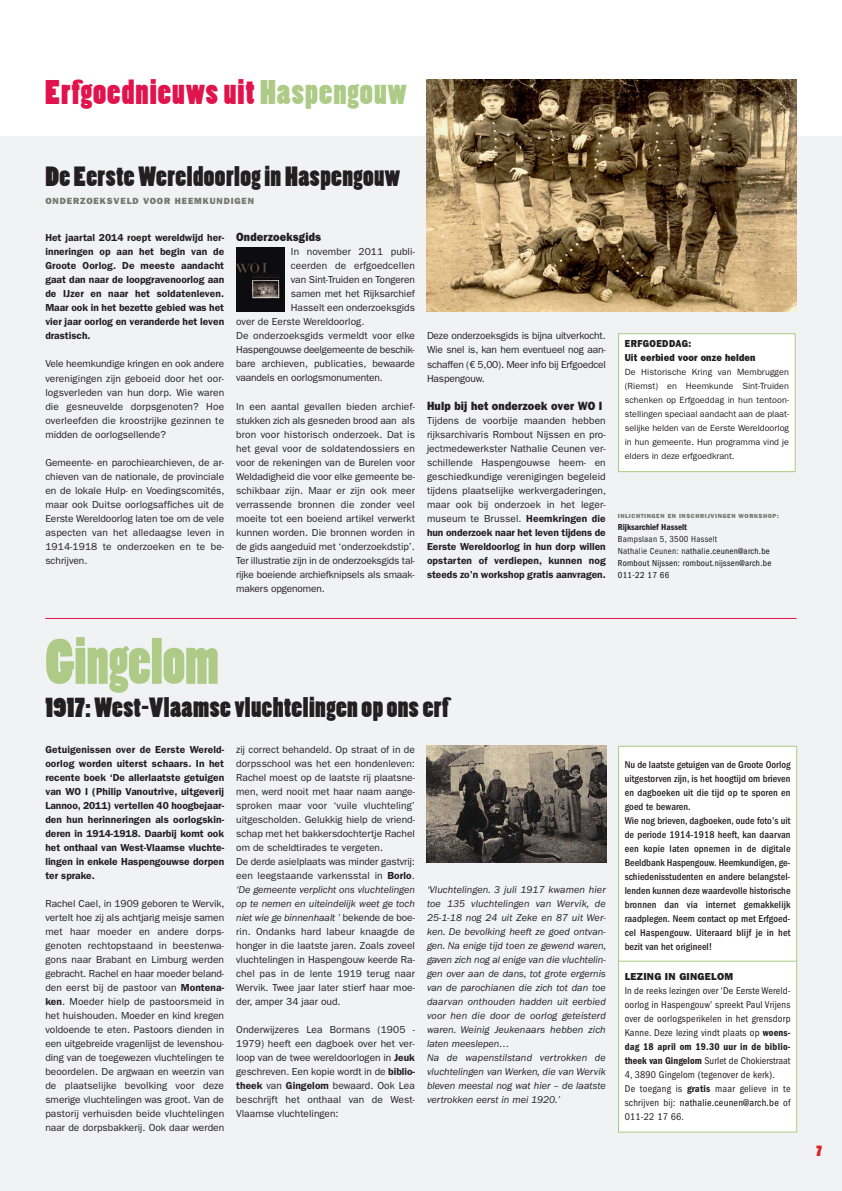
<style>
.page{position:relative;width:842px;height:1191px;background:#fff}
.page>*{position:absolute;margin:0;border:0;box-sizing:border-box;transform-origin:0 0}
.t1{font:60px "Poplar";color:#adcb87}
.t2{font:32px "Poplar";letter-spacing:.03em;color:#e1134c;scale:1.1 1}
.t3{font:26px "Poplar";letter-spacing:.015em;color:#231f20;scale:1.1 1}
.t4{font:14px "Poplar Std";color:#da2428;scale:1.1 1}
.t5{font:800 12px "Franklin Gothic LT";letter-spacing:.015em;color:#231f20;scale:.9 1}
.t6{font:10.2px/14px "Franklin Gothic LT";color:#231f20;text-align:justify}
.t7{font:600 10.2px/14px "Franklin Gothic LT";color:#231f20;text-align:justify}
.t8{font:italic 10.2px/14px "Franklin Gothic LT";color:#231f20}
.t9{font:500 condensed 10.2px/14px "Franklin Gothic LT";letter-spacing:.005em;color:#231f20}
.t10{font:condensed 10.2px/14px "Franklin Gothic LT";letter-spacing:.015em;color:#231f20}
.t11{font:800 10.2px/14px "Franklin Gothic LT";letter-spacing:.03em;color:#231f20;scale:.9 1}
.t12{font:10.2px "Franklin Gothic LT";letter-spacing:-.02em;color:#231f20}
.t13{font:800 10.2px "Franklin Gothic LT";letter-spacing:.03em;color:#231f20}
.t14{font:9px/14px "Franklin Gothic LT";color:#231f20;text-align:justify}
.t15{font:condensed 9px/12px "Franklin Gothic LT";letter-spacing:.03em;color:#090708}
.t16{font:800 9px "Franklin Gothic LT";letter-spacing:.1em;color:#75776d}
.t17{font:600 condensed 9px "Franklin Gothic LT";color:#231f20}
.t18{font:800 6px "Franklin Gothic LT";letter-spacing:.1em;color:#75776d}
.s1{color:#adcb87}
.s2{font-weight:600}
.s3{color:#231f20}
.s4{font-style:italic}
.s5{color:#090708}
</style>
<div class="page">
<div style="left:0;top:136px;width:842px;height:1055px;background:#f1f2f4"></div>
<img style="left:427px;top:79px;width:370px;height:232px">
<hr style="left:45px;top:618px;width:752px;height:1px;background:#e1134c">
<img style="left:236px;top:247px;width:49px;height:64px">
<div style="left:619px;top:334px;width:176px;height:137px;background:#fff"></div>
<div style="left:618px;top:333px;width:178px;height:139px;border:1px solid #adcb87"></div>
<div style="left:619px;top:747px;width:177px;height:384px;background:#fff"></div>
<div style="left:618px;top:746px;width:179px;height:386px;border:1px solid #adcb87"></div>
<hr style="left:619px;top:960px;width:177px;height:1px;background:#adcb87">
<img style="left:427px;top:746px;width:179px;height:116px">
<h2 class="t2" style="left:45px;top:79px;width:330px">Erfgoednieuws uit <span class="s1">Haspengouw</span></h2>
<h3 class="t3" style="left:45px;top:166px;width:324px">De Eerste Wereldoorlog in Haspengouw</h3>
<p class="t16" style="left:45px;top:198px;width:210px">ONDERZOEKSVELD VOOR HEEMKUNDIGEN</p>
<p class="t7" style="left:45px;top:232px;width:180px">Het jaartal 2014 roept wereldwijd her&shy;inneringen op aan het begin van de Groote Oorlog. De meeste aandacht gaat dan naar de loopgravenoorlog aan de IJzer en naar het soldatenleven.<br>Maar ook in het bezette gebied was het vier jaar oorlog en veranderde het leven drastisch.</p>
<p class="t6" style="left:45px;top:358px;width:180px">Vele heemkundige kringen en ook andere verenigingen zijn geboeid door het oor&shy;logsverleden van hun dorp. Wie waren die gesneuvelde dorpsgenoten? Hoe overleefden die kroostrijke gezinnen te midden de oorlogsellende?</p>
<p class="t6" style="left:45px;top:456px;width:181px">Gemeente- en parochiearchieven, de ar&shy;chieven van de nationale, de pro vinciale en de lokale Hulp- en Voe dings comités, maar ook Duitse oorlogsaffiches uit de Eerste Wereldoorlog laten toe om de vele aspecten van het alledaagse leven in 1914-1918 te onder zoeken en te be&shy;schrijven.</p>
<p class="t5" style="left:236px;top:233px;width:96px">Onderzoeksgids</p>
<p class="t6" style="left:291px;top:246px;width:126px">In november 2011 publi-</p>
<p class="t6" style="left:291px;top:260px;width:126px">ceerden de erfgoedcellen</p>
<p class="t6" style="left:291px;top:274px;width:126px">van Sint-Truiden en Tongeren</p>
<p class="t6" style="left:291px;top:288px;width:126px">samen met het Rijksarchief</p>
<p class="t6" style="left:291px;top:302px;width:126px">Hasselt een onderzoeksgids</p>
<p class="t6" style="left:236px;top:316px;width:130px">over de Eerste Wereldoorlog.</p>
<p class="t6" style="left:236px;top:330px;width:180px">De onderzoeksgids vermeldt voor elke</p>
<p class="t12" style="left:236px;top:346px;width:180px">Haspengouwse deelgemeente de beschik -</p>
<p class="t6" style="left:236px;top:358px;width:180px">bare archieven, publicaties, bewaarde</p>
<p class="t6" style="left:236px;top:372px;width:148px">vaandels en oorlogs monumenten.</p>
<p class="t6" style="left:236px;top:400px;width:180px">In een aantal gevallen bieden archief - stukken zich als gesneden brood aan als bron voor historisch onderzoek. Dat is het geval voor de soldatendossiers en voor de rekeningen van de Burelen voor Weldadigheid die voor elke gemeente be&shy;schikbaar zijn. Maar er zijn ook meer verrassende bronnen die zonder veel moeite tot een boeiend artikel verwerkt kunnen worden. Die bronnen worden in de gids aangeduid met ‘onderzoekdstip’.<br>Ter illustratie zijn in de onderzoeksgids tal&shy;rijke boeiende archiefknipsels als smaak&shy;makers opgenomen.</p>
<p class="t6" style="left:427px;top:330px;width:180px">Deze onderzoeksgids is bijna uitverkocht.<br>Wie snel is, kan hem eventueel nog aan&shy;schaffen (€ 5,00). Meer info bij Erfgoedcel Has pengouw.</p>
<p class="t5" style="left:427px;top:401px;width:196px">Hulp bij het onderzoek over WO I</p>
<p class="t6" style="left:427px;top:414px;width:181px">Tijdens de voorbije maanden hebben rijksarchivaris Rombout Nijssen en pro - jectmedewerkster Nathalie Ceunen ver&shy;schillende Haspengouwse heem- en ge schiedkundige verenigingen begeleid tijdens plaatselijke werkvergaderingen, maar ook bij onderzoek in het leger - museum te Brussel. <span class="s2">Heemkringen die hun onderzoek naar het leven tijdens de Eerste Wereldoorlog in hun dorp willen opstarten of verdiepen, kunnen nog steeds zo’n workshop gratis aanvragen.</span></p>
<p class="t11" style="left:625px;top:338px;width:147px">ERFGOEDDAG:<br>Uit eerbied voor onze helden</p>
<p class="t14" style="left:625px;top:366px;width:166px">De Historische Kring van Membruggen (Riemst) en Heemkunde Sint-Truiden schenken op Erfgoeddag in hun tentoon&shy;stellingen speciaal aandacht aan de plaat&shy;selijke helden van de Eerste Wereldoorlog in hun gemeente. Hun programma vind je elders in deze erfgoedkrant.</p>
<p class="t18" style="left:618px;top:513px;width:163px">INLICHTINGEN EN INSCHRIJVINGEN WORKSHOP:</p>
<p class="t17" style="left:618px;top:523px;width:71px">Rijksarchief Hasselt</p>
<p class="t15" style="left:618px;top:533px;width:155px"><span class="s3">Bampslaan 5, 3500 Hasselt<br>Nathalie Ceunen: n</span>athalie.ceunen@arch.be<br>Rombout Nijssen: rombout.nijssen@arch.be<br>011-22 17 66</p>
<h1 class="t1" style="left:45px;top:638px;width:175px">Gingelom</h1>
<h3 class="t3" style="left:45px;top:697px;width:368px">1917: West-Vlaamse vluchtelingen op ons erf</h3>
<p class="t7" style="left:45px;top:743px;width:180px">Getuigenissen over de Eerste Wereld&shy;oorlog worden uiterst schaars. In het recente boek ‘De allerlaatste getuigen van WO I (Philip Vanoutrive, uitgeverij Lannoo, 2011) vertellen 40 hoogbejaar&shy;den hun herinneringen als oorlogskin - deren in 1914-1918. Daarbij komt ook het onthaal van West-Vlaamse vluchte - lingen in enkele Haspengouwse dorpen ter sprake.</p>
<p class="t6" style="left:45px;top:897px;width:181px">Rachel Cael, in 1909 geboren te Wervik, vertelt hoe zij als achtjarig meisje samen met haar moeder en andere dorps - genoten rechtopstaand in beestenwa&shy;gons naar Brabant en Limburg werden gebracht. Rachel en haar moeder beland&shy;den eerst bij de pastoor van <span class="s2">Montena&shy;ken</span>. Moeder hielp de pastoorsmeid in het huishouden. Moeder en kind kregen voldoende te eten. Pastoors dienden in een uitgebreide vragenlijst de levenshou&shy;ding van de toegewezen vluchte lingen te beoordelen. De argwaan en weerzin van de plaatselijke bevolking voor deze sme rige vluchtelingen was groot. Van de pastorij verhuisden beide vluchtelingen naar de dorpsbakkerij. Ook daar werden</p>
<p class="t6" style="left:236px;top:743px;width:180px;text-align:left">zij correct behandeld. Op straat of in de dorpsschool was het een hondenleven:<br>Rachel moest op de laatste rij plaatsne&shy;men, werd nooit met haar naam aange&shy;sproken maar voor ‘vuile vluchteling’ uitgescholden. Geluk kig hielp de vriend&shy;schap met het bakkers dochtertje Rachel om de scheldtirades te vergeten.<br>De derde asielplaats was minder gastvrij: een leegstaande varkensstal in <span class="s2">Borlo</span>. <span class="s4">‘De gemeente verplicht ons vluchtelingen op te nemen en uiteindelijk weet ge toch niet wie ge binnenhaalt ’</span> bekende de boe&shy;rin. Ondanks hard labeur knaagde de honger in die laatste jaren. Zoals zoveel vluchtelingen in Haspengouw keerde Ra&shy;chel pas in de lente 1919 terug naar Wervik. Twee jaar later stierf haar moe&shy;der, amper 34 jaar oud.</p>
<p class="t6" style="left:236px;top:1023px;width:180px">Onderwijzeres Lea Bormans (1905 - 1979) heeft een dagboek over het ver&shy;loop van de twee wereldoorlogen in <span class="s2">Jeuk </span>geschreven. Een kopie wordt in de <span class="s2">biblio - theek</span> van <span class="s2">Gingelom</span> bewaard. Ook Lea beschrijft het onthaal van de West-Vlaamse vluchtelingen:</p>
<p class="t8" style="left:427px;top:883px;width:181px">‘Vluchtelingen. 3 juli 1917 kwamen hier toe 135 vluchtelingen van Wervik, de 25-1-18 nog 24 uit Zeke en 87 uit Wer&shy;ken. De bevolking heeft ze goed ontvan&shy;gen. Na enige tijd toen ze gewend waren, gaven zich nog al enige van die vluchtelin&shy;gen over aan de dans, tot grote ergernis van de parochianen die zich tot dan toe daarvan onthouden hadden uit eerbied voor hen die door de oorlog geteisterd waren. Weinig Jeukenaars hebben zich laten meeslepen…<br>Na de wapenstilstand vertrokken de vluchtelingen van Werken, die van Wervik bleven meestal nog wat hier – de laatste vertrokken eerst in mei 1920.’</p>
<p class="t9" style="left:625px;top:758px;width:167px">Nu de laatste getuigen van de Groote Oorlog uitgestorven zijn, is het hoogtijd om brieven en dagboeken uit die tijd op te sporen en goed te bewaren.<br>Wie nog brieven, dagboeken, oude foto’s uit de periode 1914-1918 heeft, kan daarvan een kopie laten opnemen in de digitale Beeldbank Haspengouw. Heemkundigen, ge&shy;schiedenisstudenten en andere belangstel&shy;lenden kunnen deze waardevolle historische bronnen dan via internet gemakkelijk raadplegen. Neem contact op met Erfgoed&shy;cel Haspengouw. Uiteraard blijf je in het bezit van het origineel!</p>
<p class="t13" style="left:625px;top:972px;width:110px">LEZING IN GINGELOM</p>
<p class="t10" style="left:625px;top:984px;width:167px">In de reeks lezingen over ‘De Eerste Wereld&shy;oorlog in Haspengouw’ spreekt Paul Vrijens over de oorlogsperikelen in het grensdorp Kanne. Deze lezing vindt plaats op <span class="s2">woens&shy;dag 18 april om 19.30 uur in de biblio&shy;theek van Gingelom</span> Surlet de Chokierstraat 4, 3890 Gingelom (tegenover de kerk).<br>De toegang is <span class="s2">gratis</span> maar gelieve in te schrijven bij: <span class="s5">nathalie.ceunen@arch.be</span> of 011-22 17 66.</p>
<h3 class="t4" style="left:816px;top:1143px;width:7px">7</h3>
</div>
